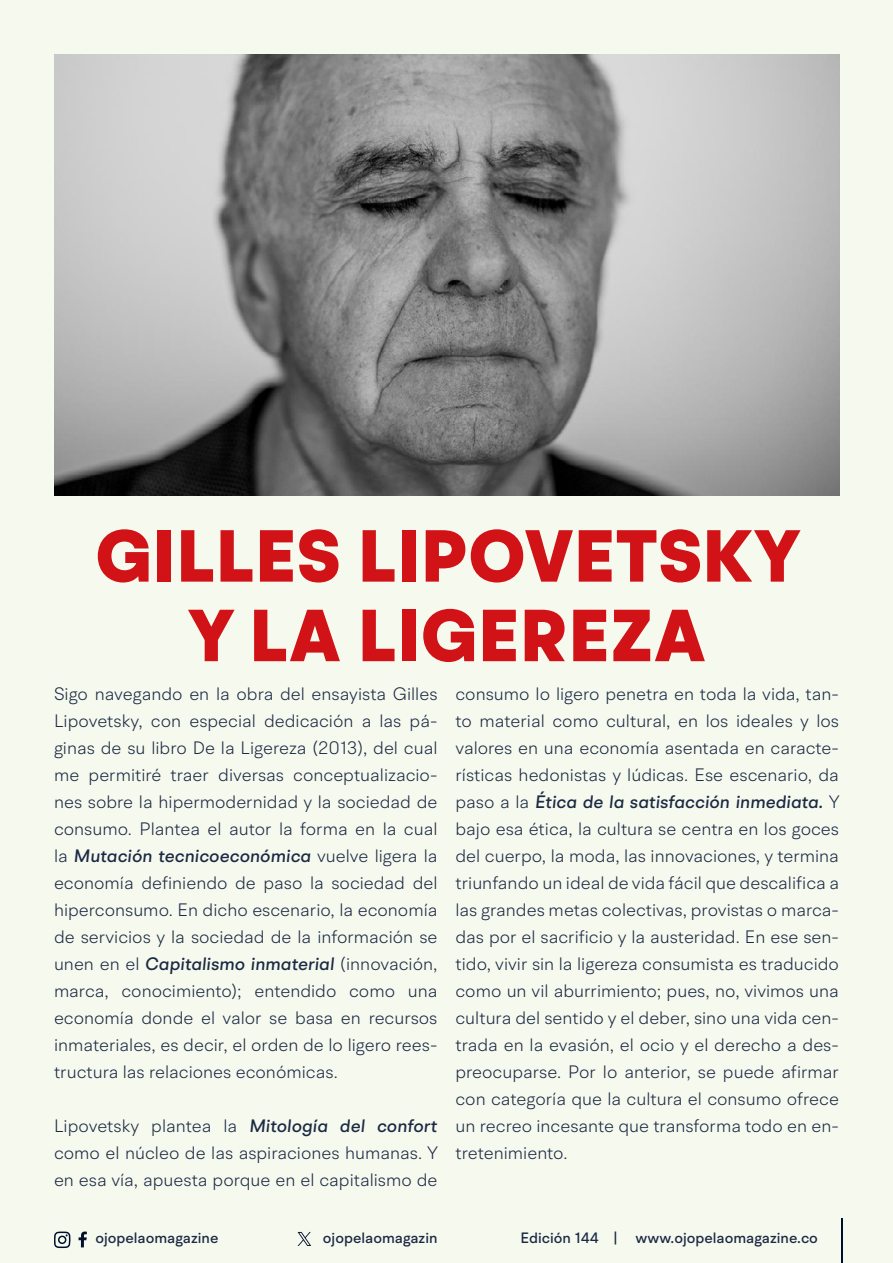
<style>
.page{position:relative;width:893px;height:1263px;background:#f6f9ee}
.page>*{position:absolute;margin:0;border:0;box-sizing:border-box;transform-origin:0 0}
.t1{font:900 73.5px/79.5px "BR Hendrix";letter-spacing:.01em;color:#d11217;text-align:center}
.t2{font:300 18px/27px "BR Hendrix";color:#1b2943;text-align:justify}
.t3{font:500 15px "BR Hendrix";color:#1b2943}
.s1{font-weight:500;font-style:italic}
</style>
<div class="page">
<svg style="left:79px;top:1231px;width:8px;height:16px"></svg>
<svg style="left:54px;top:1231px;width:17px;height:17px"></svg>
<hr style="left:841px;top:1219px;width:1px;height:44px;background:#000f2b">
<svg style="left:298px;top:1232px;width:13px;height:14px"></svg>
<img style="left:54px;top:54px;width:785px;height:442px">
<h1 class="t1" style="left:95px;top:518px;width:707px">GILLES LIPOVETSKY<br>Y LA LIGEREZA</h1>
<p class="t2" style="left:54px;top:680px;width:385px">Sigo navegando en la obra del ensayista Gilles Lipovetsky, con especial dedicación a las pá&shy;ginas de su libro De la Ligereza (2013), del cual me permitiré traer diversas conceptualizacio&shy;nes sobre la hipermodernidad y la sociedad de consumo. Plantea el autor la forma en la cual la <span class="s1">Mutación tecnicoeconómica</span> vuelve ligera la economía definiendo de paso la sociedad del hiperconsumo. En dicho escenario, la economía de servicios y la sociedad de la información se unen en el <span class="s1">Capitalismo inmaterial</span> (innovación, marca, conocimiento); entendido como una economía donde el valor se basa en recursos inmateriales, es decir, el orden de lo ligero rees&shy;tructura las relaciones económicas.</p>
<p class="t2" style="left:54px;top:1112px;width:386px">Lipovetsky plantea la <span class="s1">Mitología del confort </span>como el núcleo de las aspiraciones humanas. Y en esa vía, apuesta porque en el capitalismo de</p>
<p class="t2" style="left:455px;top:680px;width:386px">consumo lo ligero penetra en toda la vida, tan&shy;to material como cultural, en los ideales y los valores en una economía asentada en caracte&shy;rísticas hedonistas y lúdicas. Ese escenario, da paso a la <span class="s1">Ética de la satisfacción inmediata.</span> Y bajo esa ética, la cultura se centra en los goces del cuerpo, la moda, las innovaciones, y termina triunfando un ideal de vida fácil que descalifica a las grandes metas colectivas, provistas o marca&shy;das por el sacrificio y la austeridad. En ese sen&shy;tido, vivir sin la ligereza consumista es traducido como un vil aburrimiento; pues, no, vivimos una cultura del sentido y el deber, sino una vida cen&shy;trada en la evasión, el ocio y el derecho a des&shy;preocuparse. Por lo anterior, se puede afirmar con categoría que la cultura el consumo ofrece un recreo incesante que transforma todo en en&shy;tretenimiento.</p>
<p class="t3" style="left:95px;top:1229px;width:125px">ojopelaomagazine</p>
<p class="t3" style="left:323px;top:1229px;width:116px">ojopelaomagazin</p>
<p class="t3" style="left:521px;top:1229px;width:299px">Edición 144 | www.ojopelaomagazine.co</p>
</div>
